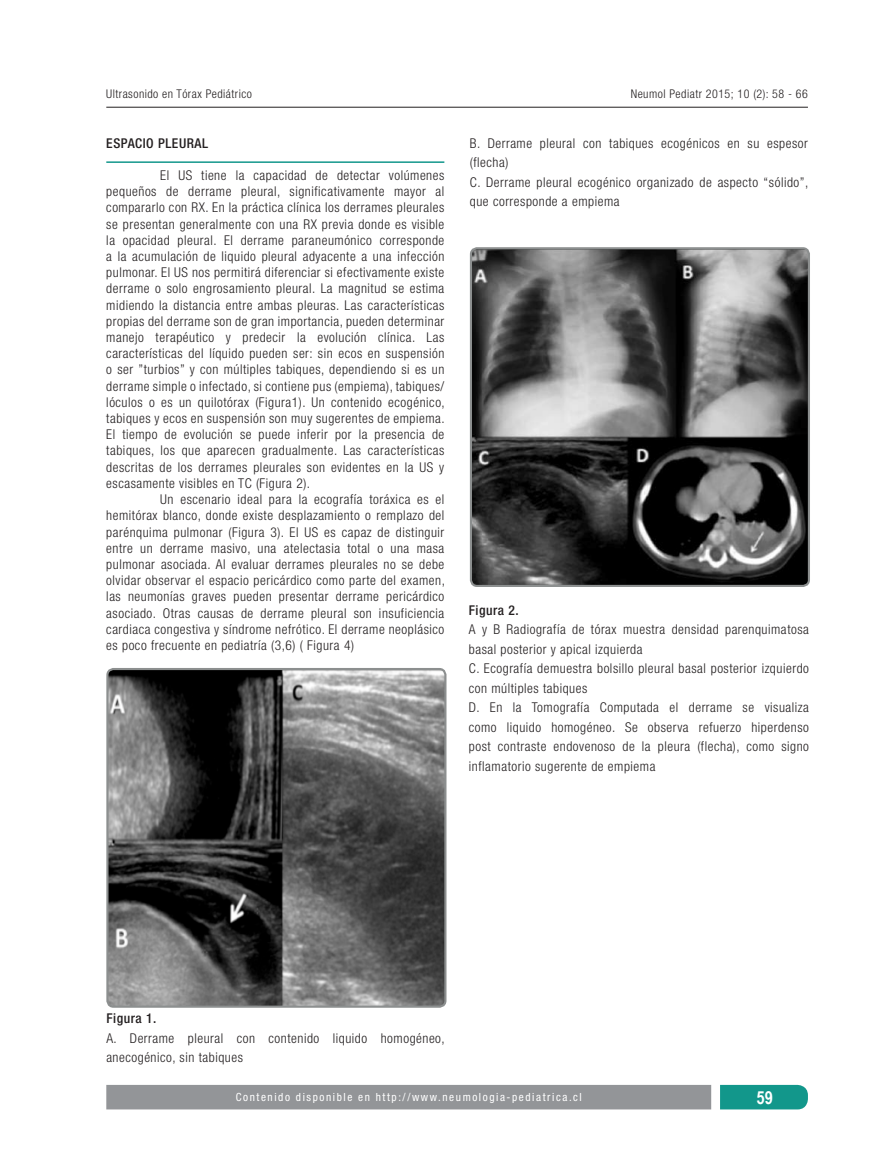
<style>
.page{position:relative;width:893px;height:1170px;background:#fff}
.page>*{position:absolute;margin:0;border:0;box-sizing:border-box;transform-origin:0 0}
.t1{font:700 18px "Arial Narrow";color:#fff}
.t2{font:300 condensed 13.5px/19.5px "Helvetica Neue";letter-spacing:.04em;color:#231f20}
.t3{font:500 condensed 13.5px "Helvetica Neue";letter-spacing:.04em;color:#231f20}
.t4{font:300 condensed 12px "Helvetica Neue";letter-spacing:.04em;color:#231f20}
.t5{font:condensed 11.25px "Helvetica Neue";letter-spacing:.14em;color:#fff}
</style>
<div class="page">
<div style="left:106px;top:1084px;width:605px;height:25px;background:#939598"></div>
<svg style="left:720px;top:1084px;width:88px;height:25px;background:#1f9c91"></svg>
<hr style="left:106px;top:107px;width:702px;height:1px;background:#231f20">
<hr style="left:106px;top:161px;width:338px;height:2px;background:#12978b">
<img style="left:109px;top:669px;width:336px;height:337px">
<div style="left:106px;top:668px;width:340px;height:339px;border:2px solid #8c8f8f;border-radius:6px"></div>
<img style="left:473px;top:250px;width:334px;height:334px">
<div style="left:470px;top:247px;width:340px;height:340px;border:2px solid #8c8f8f;border-radius:6px"></div>
<p class="t4" style="left:106px;top:87px;width:147px">Ultrasonido en Tórax Pediátrico</p>
<p class="t3" style="left:106px;top:135px;width:103px">ESPACIO PLEURAL</p>
<p class="t2" style="left:160px;top:165px;width:286px">El US tiene la capacidad de detectar volúmenes</p>
<p class="t2" style="left:106px;top:181px;width:340px">pequeños de derrame pleural, significativamente mayor al</p>
<p class="t2" style="left:106px;top:198px;width:340px">compararlo con RX. En la práctica clínica los derrames pleurales</p>
<p class="t2" style="left:106px;top:214px;width:340px">se presentan generalmente con una RX previa donde es visible</p>
<p class="t2" style="left:106px;top:230px;width:340px">la opacidad pleural. El derrame paraneumónico corresponde</p>
<p class="t2" style="left:106px;top:246px;width:340px">a la acumulación de liquido pleural adyacente a una infección</p>
<p class="t2" style="left:106px;top:262px;width:340px">pulmonar. El US nos permitirá diferenciar si efectivamente existe</p>
<p class="t2" style="left:106px;top:279px;width:340px">derrame o solo engrosamiento pleural. La magnitud se estima</p>
<p class="t2" style="left:106px;top:295px;width:340px">midiendo la distancia entre ambas pleuras. Las características</p>
<p class="t2" style="left:106px;top:311px;width:340px">propias del derrame son de gran importancia, pueden determinar</p>
<p class="t2" style="left:106px;top:327px;width:340px">manejo terapéutico y predecir la evolución clínica. Las</p>
<p class="t2" style="left:106px;top:343px;width:340px">características del líquido pueden ser: sin ecos en suspensión</p>
<p class="t2" style="left:106px;top:360px;width:340px">o ser ”turbios” y con múltiples tabiques, dependiendo si es un</p>
<p class="t2" style="left:106px;top:376px;width:340px">derrame simple o infectado, si contiene pus (empiema), tabiques/</p>
<p class="t2" style="left:106px;top:392px;width:340px">lóculos o es un quilotórax (Figura1). Un contenido ecogénico,</p>
<p class="t2" style="left:106px;top:408px;width:340px">tabiques y ecos en suspensión son muy sugerentes de empiema.</p>
<p class="t2" style="left:106px;top:424px;width:340px">El tiempo de evolución se puede inferir por la presencia de</p>
<p class="t2" style="left:106px;top:441px;width:340px">tabiques, los que aparecen gradualmente. Las características</p>
<p class="t2" style="left:106px;top:457px;width:339px">descritas de los derrames pleurales son evidentes en la US y</p>
<p class="t2" style="left:106px;top:473px;width:205px">escasamente visibles en TC (Figura 2).</p>
<p class="t2" style="left:160px;top:489px;width:286px">Un escenario ideal para la ecografía toráxica es el</p>
<p class="t2" style="left:106px;top:505px;width:340px">hemitórax blanco, donde existe desplazamiento o remplazo del</p>
<p class="t2" style="left:106px;top:522px;width:340px">parénquima pulmonar (Figura 3). El US es capaz de distinguir</p>
<p class="t2" style="left:106px;top:538px;width:339px">entre un derrame masivo, una atelectasia total o una masa</p>
<p class="t2" style="left:106px;top:554px;width:340px">pulmonar asociada. Al evaluar derrames pleurales no se debe</p>
<p class="t2" style="left:106px;top:570px;width:340px">olvidar observar el espacio pericárdico como parte del examen,</p>
<p class="t2" style="left:106px;top:586px;width:340px">las neumonías graves pueden presentar derrame pericárdico</p>
<p class="t2" style="left:106px;top:603px;width:340px">asociado. Otras causas de derrame pleural son insuficiencia</p>
<p class="t2" style="left:106px;top:619px;width:340px">cardiaca congestiva y síndrome nefrótico. El derrame neoplásico</p>
<p class="t2" style="left:106px;top:635px;width:249px">es poco frecuente en pediatría (3,6) ( Figura 4)</p>
<p class="t4" style="left:631px;top:87px;width:179px">Neumol Pediatr 2015; 10 (2): 58 - 66</p>
<p class="t2" style="left:470px;top:133px;width:340px">B. Derrame pleural con tabiques ecogénicos en su espesor (flecha)<br>C. Derrame pleural ecogénico organizado de aspecto “sólido”, que corresponde a empiema</p>
<p class="t3" style="left:469px;top:601px;width:51px">Figura 2.</p>
<p class="t2" style="left:469px;top:619px;width:342px">A y B Radiografía de tórax muestra densidad parenquimatosa basal posterior y apical izquierda<br>C. Ecografía demuestra bolsillo pleural basal posterior izquierdo con múltiples tabiques<br>D. En la Tomografía Computada el derrame se visualiza como liquido homogéneo. Se observa refuerzo hiperdenso post contraste endovenoso de la pleura (flecha), como signo inflamatorio sugerente de empiema</p>
<p class="t3" style="left:106px;top:1010px;width:51px">Figura 1.</p>
<p class="t2" style="left:106px;top:1027px;width:340px">A. Derrame pleural con contenido liquido homogéneo, anecogénico, sin tabiques</p>
<p class="t5" style="left:236px;top:1090px;width:347px">Contenido disponible en http://www.neumologia-pediatrica.cl</p>
<h1 class="t1" style="left:756px;top:1083px;width:18px">59</h1>
</div>
